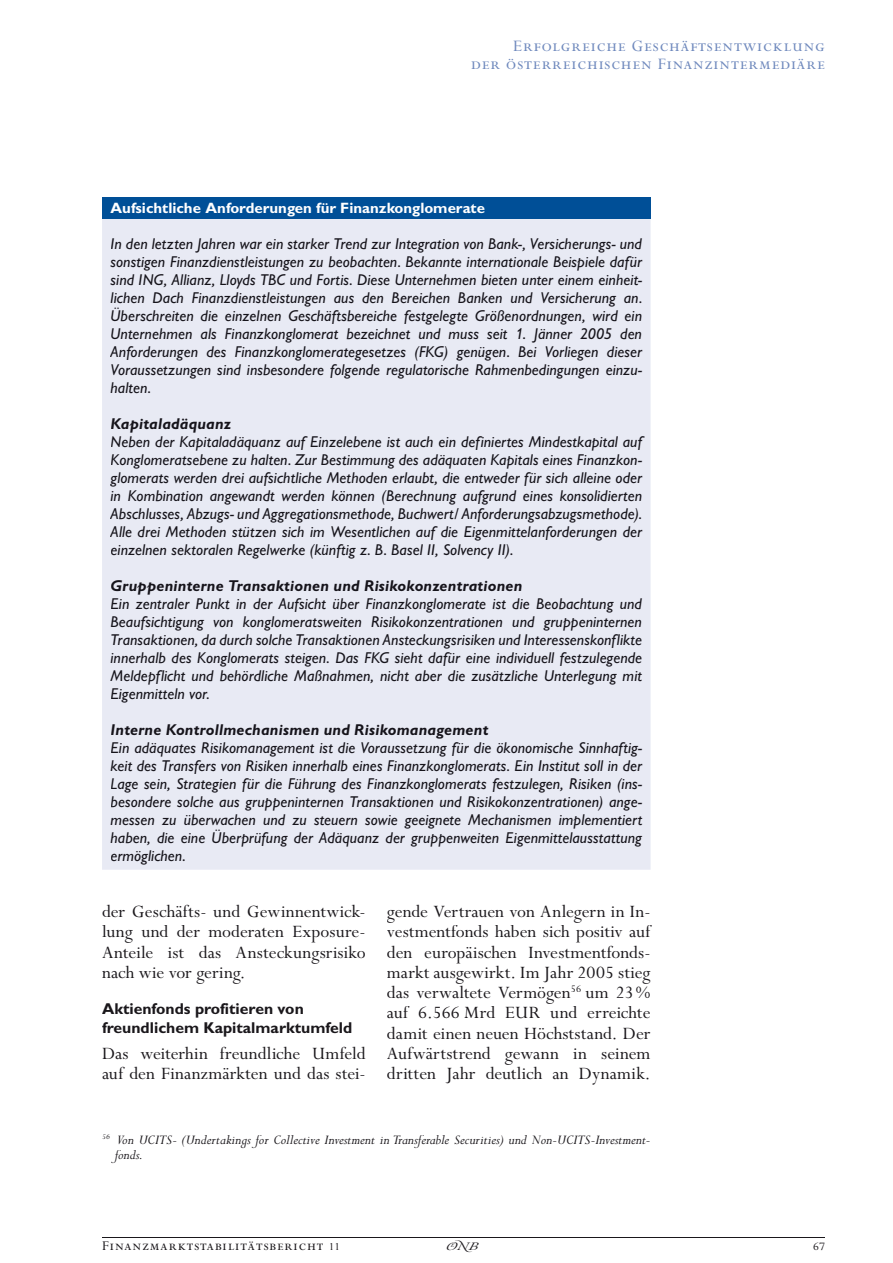
<style>
.page{position:relative;width:893px;height:1263px;background:#fff}
.page>*{position:absolute;margin:0;border:0;box-sizing:border-box;transform-origin:0 0}
.t1{font:19.5px/20.2px "Perpetua";letter-spacing:.005em;color:#1a171b;text-align:justify}
.t2{font:18px/18.8px "Perpetua Sc Oe NB";letter-spacing:.045em;color:#6f89bd;text-align:right}
.t3{font:italic 15.75px/18px "Gill Alternate One";letter-spacing:.005em;color:#16141b;text-align:justify}
.t4{font:italic 700 15.75px "Gill Alternate One";letter-spacing:.01em;color:#16141b}
.t5{font:700 15.75px/18.8px "Gill Alternate One";color:#1a171b}
.t6{font:italic 15px/15px "Perpetua";color:#1a171b}
.t7{font:700 15px "Gill Alternate One";color:#fff}
.t8{font:15px "Perpetua Sc Oe NB";letter-spacing:.06em;color:#1a171b}
.t9{font:12.75px "Perpetua";color:#1a171b}
.s1{font-family:"Perpetua";font-size:12.3px}
</style>
<div class="page">
<hr style="left:102px;top:1237px;width:723px;height:1px;background:#1a171b">
<div style="left:102px;top:219px;width:549px;height:651px;background:#e8eaf4"></div>
<div style="left:102px;top:198px;width:549px;height:21px;background:#004f97"></div>
<div style="left:111px;top:238px;width:531px;height:15px;background:#e8eaf4"></div>
<div style="left:111px;top:256px;width:531px;height:15px;background:#e8eaf4"></div>
<div style="left:111px;top:274px;width:531px;height:15px;background:#e8eaf4"></div>
<div style="left:111px;top:292px;width:531px;height:15px;background:#e8eaf4"></div>
<div style="left:111px;top:308px;width:531px;height:17px;background:#e8eaf4"></div>
<div style="left:111px;top:328px;width:531px;height:15px;background:#e8eaf4"></div>
<div style="left:110px;top:346px;width:532px;height:15px;background:#e8eaf4"></div>
<div style="left:111px;top:364px;width:531px;height:15px;background:#e8eaf4"></div>
<div style="left:111px;top:382px;width:40px;height:11px;background:#e8eaf4"></div>
<div style="left:111px;top:418px;width:120px;height:15px;background:#e8eaf4"></div>
<div style="left:111px;top:436px;width:534px;height:15px;background:#e8eaf4"></div>
<div style="left:111px;top:454px;width:531px;height:15px;background:#e8eaf4"></div>
<div style="left:110px;top:472px;width:532px;height:15px;background:#e8eaf4"></div>
<div style="left:111px;top:490px;width:531px;height:15px;background:#e8eaf4"></div>
<div style="left:110px;top:508px;width:532px;height:15px;background:#e8eaf4"></div>
<div style="left:110px;top:526px;width:532px;height:15px;background:#e8eaf4"></div>
<div style="left:111px;top:544px;width:401px;height:15px;background:#e8eaf4"></div>
<div style="left:111px;top:580px;width:411px;height:15px;background:#e8eaf4"></div>
<div style="left:111px;top:598px;width:531px;height:15px;background:#e8eaf4"></div>
<div style="left:111px;top:616px;width:531px;height:15px;background:#e8eaf4"></div>
<div style="left:112px;top:634px;width:530px;height:15px;background:#e8eaf4"></div>
<div style="left:111px;top:652px;width:531px;height:15px;background:#e8eaf4"></div>
<div style="left:111px;top:670px;width:531px;height:15px;background:#e8eaf4"></div>
<div style="left:111px;top:688px;width:99px;height:15px;background:#e8eaf4"></div>
<div style="left:111px;top:724px;width:377px;height:15px;background:#e8eaf4"></div>
<div style="left:111px;top:742px;width:531px;height:15px;background:#e8eaf4"></div>
<div style="left:111px;top:760px;width:531px;height:15px;background:#e8eaf4"></div>
<div style="left:111px;top:778px;width:531px;height:15px;background:#e8eaf4"></div>
<div style="left:111px;top:796px;width:531px;height:15px;background:#e8eaf4"></div>
<div style="left:111px;top:814px;width:531px;height:15px;background:#e8eaf4"></div>
<div style="left:111px;top:830px;width:531px;height:17px;background:#e8eaf4"></div>
<div style="left:111px;top:850px;width:74px;height:15px;background:#e8eaf4"></div>
<p class="t2" style="left:471px;top:37px;width:355px">Erfolgreiche Geschäftsentwicklung<br>der österreichischen Finanzintermediäre</p>
<p class="t7" style="left:111px;top:199px;width:376px">Aufsichtliche Anforderungen für Finanzkonglomerate</p>
<p class="t3" style="left:111px;top:235px;width:533px">In den letzten Jahren war ein starker Trend zur Integration von Bank-, Versicherungs- und sonstigen Finanzdienstleistungen zu beobachten. Bekannte internationale Beispiele dafür sind ING, Allianz, Lloyds TBC und Fortis. Diese Unternehmen bieten unter einem einheit&shy;lichen Dach Finanzdienstleistungen aus den Bereichen Banken und Versicherung an.<br>Überschreiten die einzelnen Geschäftsbereiche festgelegte Größenordnungen, wird ein Unternehmen als Finanzkonglomerat bezeichnet und muss seit 1. Jänner 2005 den An forderungen des Finanzkonglomerategesetzes (FKG) genügen. Bei Vorliegen dieser Voraussetzungen sind insbesondere folgende regulatorische Rahmenbedingungen einzu&shy;halten.</p>
<p class="t4" style="left:111px;top:415px;width:122px">Kapitaladäquanz</p>
<p class="t3" style="left:111px;top:433px;width:533px">Neben der Kapitaladäquanz auf Einzelebene ist auch ein definiertes Mindestkapital auf Konglomeratsebene zu halten. Zur Bestimmung des adäquaten Kapitals eines Finanzkon&shy;glomerats werden drei aufsichtliche Methoden erlaubt, die entweder für sich alleine oder in Kombination angewandt werden können (Berechnung aufgrund eines konsolidierten Abschlusses, Abzugs- und Aggregationsmethode, Buchwert/ Anforderungsabzugsmethode).<br>Alle drei Methoden stützen sich im Wesentlichen auf die Eigenmittelanforderungen der einzelnen sektoralen Regelwerke (künftig z. B. Basel II, Solvency II).</p>
<p class="t4" style="left:111px;top:577px;width:413px">Gruppeninterne Transaktionen und Risikokonzentrationen</p>
<p class="t3" style="left:111px;top:595px;width:533px">Ein zentraler Punkt in der Aufsicht über Finanzkonglomerate ist die Beobachtung und Beaufsichtigung von konglomeratsweiten Risikokonzentrationen und gruppeninternen Transaktionen, da durch solche Transaktionen Ansteckungsrisiken und Interessenskonflikte innerhalb des Konglomerats steigen. Das FKG sieht dafür eine individuell festzulegende Meldepflicht und behördliche Maßnahmen, nicht aber die zusätzliche Unterlegung mit Eigenmitteln vor.</p>
<p class="t4" style="left:111px;top:721px;width:379px">Interne Kontrollmechanismen und Risikomanagement</p>
<p class="t3" style="left:111px;top:739px;width:533px">Ein adäquates Risikomanagement ist die Voraussetzung für die ökonomische Sinnhaftig&shy;keit des Transfers von Risiken innerhalb eines Finanzkonglomerats. Ein Institut soll in der Lage sein, Strategien für die Führung des Finanzkonglomerats festzulegen, Risiken (ins&shy;besondere solche aus gruppeninternen Transaktionen und Risikokonzentrationen) ange&shy;messen zu überwachen und zu steuern sowie geeignete Mechanismen implementiert haben, die eine Überprüfung der Adäquanz der gruppenweiten Eigenmittelausstattung ermög lichen.</p>
<p class="t1" style="left:102px;top:902px;width:265px">der Geschäfts- und Gewinnentwick&shy;lung und der moderaten Exposure-Anteile ist das Ansteckungs risiko nach wie vor gering.</p>
<p class="t5" style="left:102px;top:999px;width:252px">Aktienfonds profitieren von freundlichem Kapitalmarktumfeld</p>
<p class="t1" style="left:102px;top:1044px;width:265px">Das weiterhin freundliche Umfeld auf den Finanzmärkten und das stei-</p>
<p class="t1" style="left:387px;top:902px;width:265px">gende Vertrauen von Anlegern in In&shy;vestmentfonds haben sich positiv auf den europäischen Investmentfonds&shy;markt ausgewirkt. Im Jahr 2005 stieg das verwaltete Vermögen<sup>56</sup> um 23 % auf 6.566 Mrd EUR und erreichte damit einen neuen Höchststand. Der Aufwärtstrend gewann in seinem dritten Jahr deutlich an Dynamik.</p>
<p class="t6" style="left:115px;top:1133px;width:537px;text-indent:-13px"><sup>56</sup> Von UCITS- (Undertakings for Collective Investment in Transferable Securities) und Non-UCITS-Investment&shy;fonds.</p>
<p class="t8" style="left:102px;top:1238px;width:239px">Finanzmarktstabilitätsbericht <span class="s1">11</span></p>
<p class="t8" style="left:442px;top:1238px;width:44px">◊</p>
<p class="t9" style="left:813px;top:1240px;width:13px">67</p>
</div>
